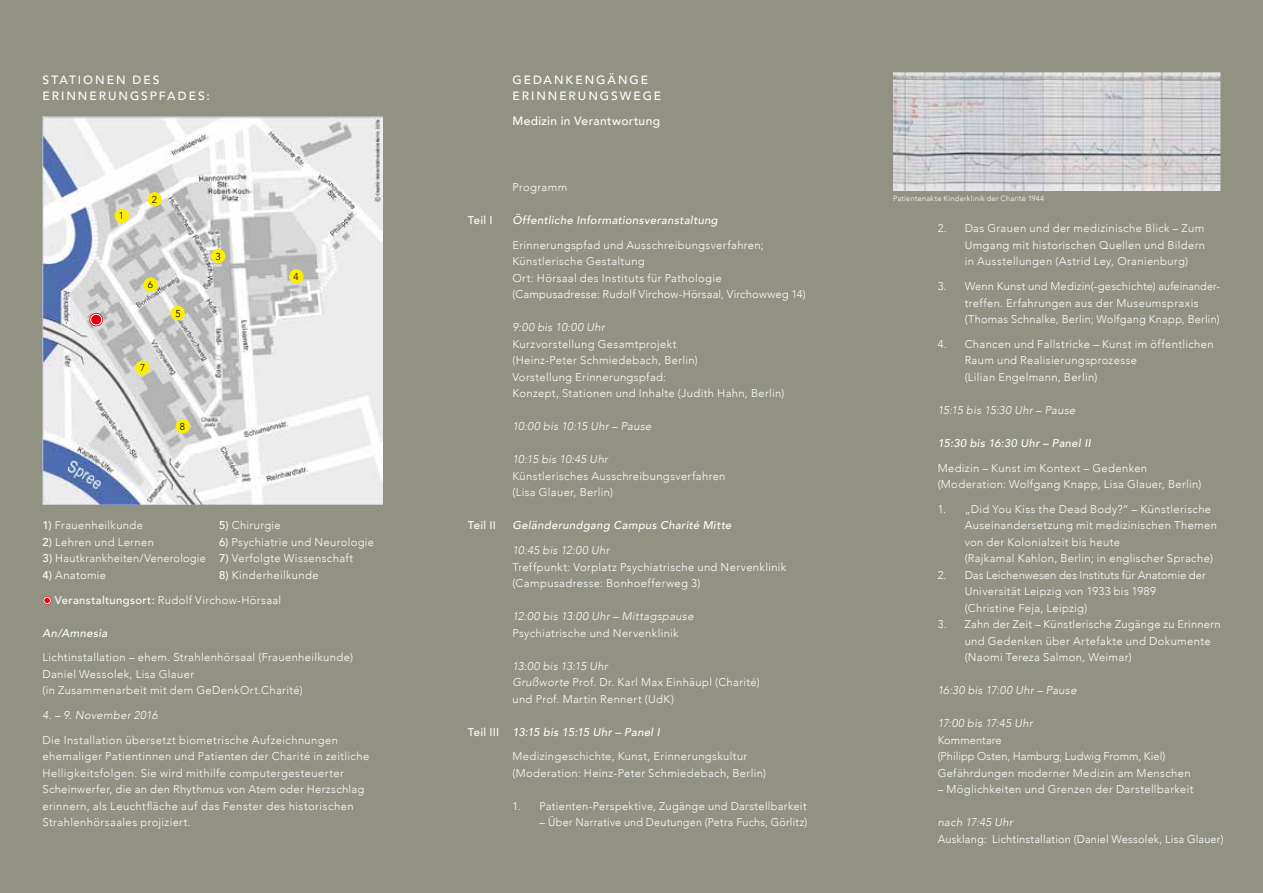
<style>
.page{position:relative;width:1263px;height:893px;background:#929283}
.page>*{position:absolute;margin:0;border:0;box-sizing:border-box;transform-origin:0 0}
.t1{font:500 12px/16.5px "Avenir";letter-spacing:.16em;color:#fff}
.t2{font:500 12px "Avenir";letter-spacing:.03em;color:#fff}
.t3{font:300 11.25px/16.5px "Avenir";letter-spacing:.03em;color:#fff}
.t4{font:italic 300 11.25px "Avenir";letter-spacing:.03em;color:#fff}
.t5{font:italic 500 11.25px "Avenir";letter-spacing:.035em;color:#fff}
.t6{font:500 11.25px "Avenir";letter-spacing:.025em;color:#fff}
.t7{font:300 10.05px "Avenir";color:#000}
.t8{font:300 7.5px "Avenir";letter-spacing:.03em;color:#fff}
.s1{font-weight:500}
.s2{font-style:italic}
</style>
<div class="page">
<img style="left:893px;top:72px;width:327px;height:119px">
<img style="left:43px;top:117px;width:340px;height:388px">
<div style="left:148px;top:192px;width:14px;height:14px;background:#ffed00;border-radius:50%"></div>
<div style="left:115px;top:209px;width:14px;height:14px;background:#ffed00;border-radius:50%"></div>
<div style="left:176px;top:419px;width:14px;height:14px;background:#ffed00;border-radius:50%"></div>
<div style="left:135px;top:361px;width:15px;height:14px;background:#ffed00;border-radius:50%"></div>
<div style="left:144px;top:278px;width:14px;height:14px;background:#ffed00;border-radius:50%"></div>
<div style="left:171px;top:306px;width:14px;height:14px;background:#ffed00;border-radius:50%"></div>
<div style="left:289px;top:269px;width:15px;height:15px;background:#ffed00;border-radius:50%"></div>
<div style="left:211px;top:249px;width:14px;height:14px;background:#ffed00;border-radius:50%"></div>
<svg style="left:90px;top:313px;width:13px;height:13px"></svg>
<div style="left:90px;top:314px;width:12px;height:11px;border:1px solid #fff;border-radius:50%"></div>
<svg style="left:43px;top:596px;width:8px;height:9px"></svg>
<div style="left:44px;top:597px;width:7px;height:7px;border:1px solid #fff;border-radius:50%"></div>
<p class="t1" style="left:43px;top:71px;width:169px">STATIONEN DES<br>ERINNERUNGSPFADES:</p>
<p class="t7" style="left:119px;top:210px;width:7px">1</p>
<p class="t7" style="left:152px;top:193px;width:7px">2</p>
<p class="t7" style="left:148px;top:279px;width:7px">6</p>
<p class="t7" style="left:140px;top:362px;width:7px">7</p>
<p class="t7" style="left:175px;top:307px;width:7px">5</p>
<p class="t7" style="left:180px;top:420px;width:7px">8</p>
<p class="t7" style="left:215px;top:250px;width:7px">3</p>
<p class="t7" style="left:294px;top:270px;width:7px">4</p>
<p class="t3" style="left:43px;top:517px;width:102px"><span class="s1">1)</span> Frauenheilkunde</p>
<p class="t3" style="left:43px;top:534px;width:113px"><span class="s1">2)</span> Lehren und Lernen</p>
<p class="t3" style="left:43px;top:550px;width:165px"><span class="s1">3)</span> Hautkrankheiten/Venerologie</p>
<p class="t3" style="left:43px;top:567px;width:65px"><span class="s1">4)</span> Anatomie</p>
<p class="t3" style="left:219px;top:517px;width:63px"><span class="s1">5)</span> Chirurgie</p>
<p class="t3" style="left:219px;top:534px;width:157px"><span class="s1">6)</span> Psychiatrie und Neurologie</p>
<p class="t3" style="left:219px;top:550px;width:136px"><span class="s1">7)</span> Verfolgte Wissenschaft</p>
<p class="t3" style="left:219px;top:567px;width:101px"><span class="s1">8)</span> Kinderheilkunde</p>
<p class="t3" style="left:55px;top:591px;width:228px"><span class="s1">Veranstaltungsort:</span> Rudolf Virchow-Hörsaal</p>
<p class="t5" style="left:43px;top:626px;width:66px">An/Amnesia</p>
<p class="t3" style="left:43px;top:649px;width:312px">Lichtinstallation – ehem. Strahlenhörsaal (Frauenheilkunde)<br>Daniel Wessolek, Lisa Glauer<br>(in Zusammenarbeit mit dem GeDenkOrt.Charité)</p>
<p class="t4" style="left:43px;top:708px;width:117px">4. – 9. November 2016</p>
<p class="t3" style="left:43px;top:732px;width:328px">Die Installation übersetzt biometrische Aufzeichnungen ehemaliger Patientinnen und Patienten der Charité in zeitliche Helligkeitsfolgen. Sie wird mithilfe computergesteuerter Scheinwerfer, die an den Rhythmus von Atem oder Herzschlag erinnern, als Leuchtfläche auf das Fenster des historischen Strahlenhörsaales projiziert.</p>
<p class="t1" style="left:512px;top:71px;width:150px">GEDANKENGÄNGE<br>ERINNERUNGSWEGE</p>
<p class="t2" style="left:512px;top:110px;width:149px">Medizin in Verantwortung</p>
<p class="t6" style="left:468px;top:210px;width:26px">Teil I</p>
<p class="t6" style="left:468px;top:516px;width:30px">Teil II</p>
<p class="t6" style="left:468px;top:722px;width:33px">Teil III</p>
<p class="t3" style="left:512px;top:179px;width:56px">Programm</p>
<p class="t5" style="left:512px;top:213px;width:207px">Öffentliche Informationsveranstaltung</p>
<p class="t3" style="left:512px;top:237px;width:295px">Erinnerungspfad und Ausschreibungsverfahren; Künstlerische Gestaltung<br>Ort: Hörsaal des Instituts für Pathologie (Campusadresse: Rudolf Virchow-Hörsaal, Virchowweg 14)</p>
<p class="t4" style="left:512px;top:321px;width:94px">9:00 bis 10:00 Uhr</p>
<p class="t3" style="left:512px;top:336px;width:273px">Kurzvorstellung Gesamtprojekt<br>(Heinz-Peter Schmiedebach, Berlin)<br>Vorstellung Erinnerungspfad:<br>Konzept, Stationen und Inhalte (Judith Hahn, Berlin)</p>
<p class="t4" style="left:512px;top:420px;width:141px">10:00 bis 10:15 Uhr – Pause</p>
<p class="t4" style="left:512px;top:453px;width:97px">10:15 bis 10:45 Uhr</p>
<p class="t3" style="left:512px;top:468px;width:215px">Künstlerisches Ausschreibungsverfahren (Lisa Glauer, Berlin)</p>
<p class="t5" style="left:512px;top:519px;width:221px">Geländerundgang Campus Charité Mitte</p>
<p class="t4" style="left:512px;top:544px;width:99px">10:45 bis 12:00 Uhr</p>
<p class="t3" style="left:512px;top:558px;width:275px">Treffpunkt: Vorplatz Psychiatrische und Nervenklinik (Campusadresse: Bonhoefferweg 3)</p>
<p class="t4" style="left:512px;top:610px;width:183px">12:00 bis 13:00 Uhr – Mittagspause</p>
<p class="t3" style="left:512px;top:624px;width:168px">Psychiatrische und Nervenklinik</p>
<p class="t3" style="left:512px;top:657px;width:249px"><span class="s2">13:00 bis 13:15 Uhr<br>Grußworte</span> Prof. Dr. Karl Max Einhäupl (Charité) und Prof. Martin Rennert (UdK)</p>
<p class="t5" style="left:512px;top:725px;width:149px">13:15 bis 15:15 Uhr – Panel I</p>
<p class="t3" style="left:512px;top:748px;width:255px">Medizingeschichte, Kunst, Erinnerungskultur (Moderation: Heinz-Peter Schmiedebach, Berlin)</p>
<p class="t3" style="left:512px;top:798px;width:296px">1. Patienten-Perspektive, Zugänge und Darstellbarkeit</p>
<p class="t3" style="left:539px;top:814px;width:269px">– Über Narrative und Deutungen (Petra Fuchs, Görlitz)</p>
<p class="t8" style="left:893px;top:194px;width:152px">Patientenakte Kinderklinik der Charité 1944</p>
<p class="t3" style="left:965px;top:220px;width:242px;text-align:justify;text-indent:-27px">2. Das Grauen und der medizinische Blick – Zum Umgang mit historischen Quellen und Bildern in Ausstellungen (Astrid Ley, Oranienburg)</p>
<p class="t3" style="left:965px;top:278px;width:257px;text-indent:-27px">3. Wenn Kunst und Medizin(-geschichte) aufeinander&shy;treffen. Erfahrungen aus der Museumspraxis (Thomas Schnalke, Berlin; Wolfgang Knapp, Berlin)</p>
<p class="t3" style="left:965px;top:336px;width:251px;text-indent:-27px">4. Chancen und Fallstricke – Kunst im öffentlichen<br>Raum und Realisierungsprozesse<br>(Lilian Engelmann, Berlin)</p>
<p class="t4" style="left:938px;top:403px;width:139px">15:15 bis 15:30 Uhr – Pause</p>
<p class="t5" style="left:938px;top:436px;width:155px">15:30 bis 16:30 Uhr – Panel II</p>
<p class="t3" style="left:938px;top:459px;width:265px">Medizin – Kunst im Kontext – Gedenken (Moderation: Wolfgang Knapp, Lisa Glauer, Berlin)</p>
<p class="t3" style="left:965px;top:501px;width:254px;text-indent:-27px">1. „Did You Kiss the Dead Body?“ – Künstlerische Auseinandersetzung mit medizinischen Themen von der Kolonialzeit bis heute<br>(Rajkamal Kahlon, Berlin; in englischer Sprache)</p>
<p class="t3" style="left:965px;top:567px;width:243px;text-indent:-27px">2. Das Leichenwesen des Instituts für Anatomie der<br>Universität Leipzig von 1933 bis 1989 (Christine Feja, Leipzig)</p>
<p class="t3" style="left:965px;top:616px;width:257px;text-indent:-27px">3. Zahn der Zeit – Künstlerische Zugänge zu Erinnern und Gedenken über Artefakte und Dokumente (Naomi Tereza Salmon, Weimar)</p>
<p class="t4" style="left:938px;top:684px;width:140px">16:30 bis 17:00 Uhr – Pause</p>
<p class="t4" style="left:938px;top:717px;width:97px">17:00 bis 17:45 Uhr</p>
<p class="t3" style="left:938px;top:732px;width:255px">Kommentare<br>(Philipp Osten, Hamburg; Ludwig Fromm, Kiel)<br>Gefährdungen moderner Medizin am Menschen</p>
<p class="t3" style="left:938px;top:781px;width:257px">– Möglichkeiten und Grenzen der Darstellbarkeit</p>
<p class="t4" style="left:938px;top:816px;width:77px">nach 17:45 Uhr</p>
<p class="t3" style="left:938px;top:831px;width:287px">Ausklang: Lichtinstallation (Daniel Wessolek, Lisa Glauer)</p>
</div>
